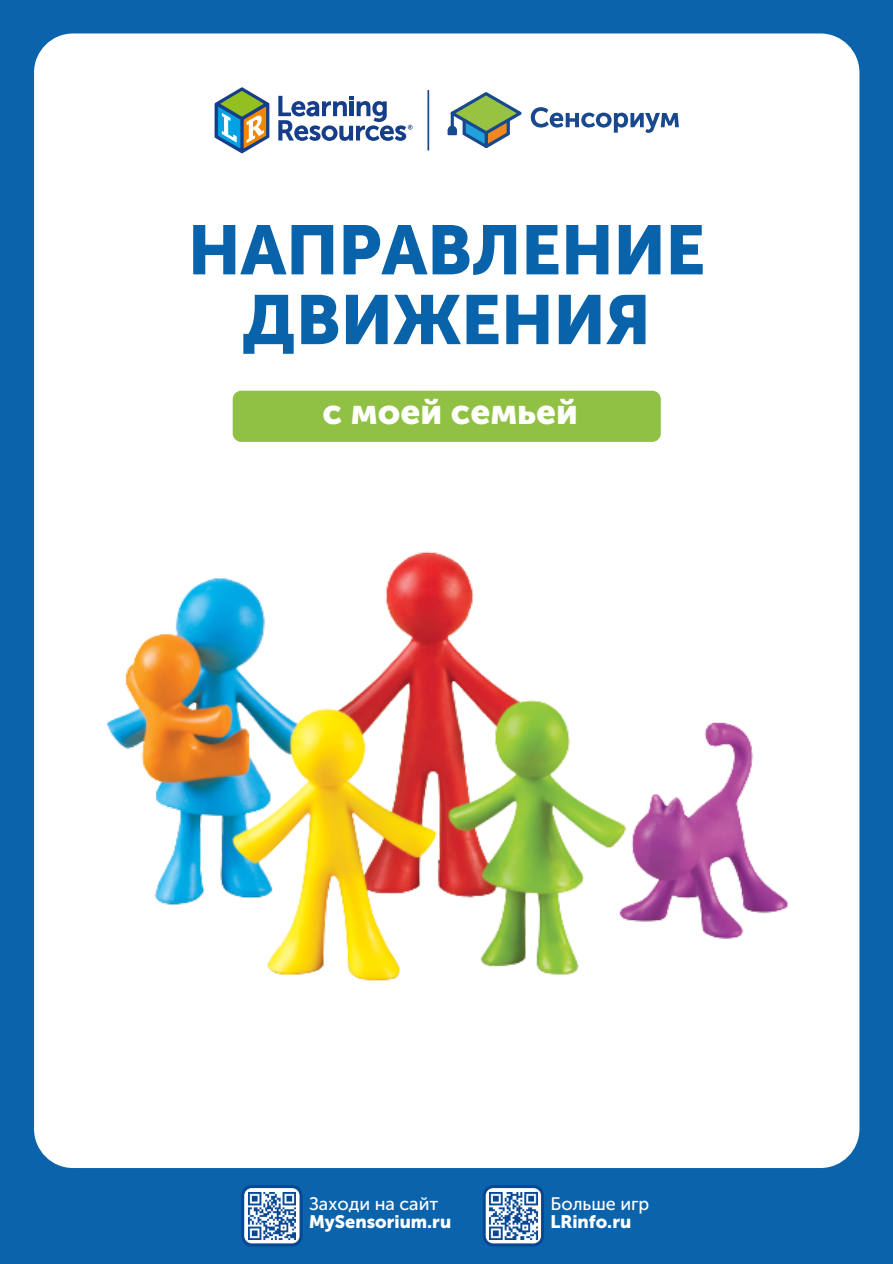
<style>
.page{position:relative;width:893px;height:1264px;background:#fff}
.page>*{position:absolute;margin:0;border:0;box-sizing:border-box;transform-origin:0 0}
.t1{font:69px/69.8px "Museo Sans Cyrl 900";color:#0863ab;text-align:center}
.t2{font:35.25px "Museo Sans Cyrl 900";color:#fff}
.t3{font:18px "Museo Sans Cyrl 900";color:#fff}
.t4{font:18px "Museo Sans Cyrl 500";color:#fff}
</style>
<div class="page">
<div style="left:0;top:0;width:892px;height:1263px;background:#0b63ac"></div>
<div style="left:34px;top:33px;width:825px;height:1134px;background:#fff;border-radius:39px"></div>
<div style="left:233px;top:390px;width:427px;height:52px;background:#90c144;border-radius:9px"></div>
<svg style="left:483px;top:1185px;width:61px;height:61px;background:#799dc5"></svg>
<svg style="left:241px;top:1185px;width:61px;height:61px"></svg>
<img style="left:490px;top:1192px;width:47px;height:47px">
<img style="left:248px;top:1192px;width:48px;height:47px">
<svg style="left:214px;top:87px;width:55px;height:66px"></svg>
<svg style="left:278px;top:96px;width:134px;height:45px"></svg>
<hr style="left:427px;top:90px;width:2px;height:60px;background:#18488e">
<svg style="left:447px;top:92px;width:74px;height:56px"></svg>
<svg style="left:530px;top:107px;width:148px;height:26px"></svg>
<img style="left:107px;top:434px;width:681px;height:547px">
<p class="t1" style="left:188px;top:216px;width:519px">НАПРАВЛЕНИЕ<br>ДВИЖЕНИЯ</p>
<p class="t2" style="left:322px;top:391px;width:257px">с моей семьей</p>
<p class="t4" style="left:309px;top:1192px;width:131px">Заходи на сайт</p>
<h3 class="t4" style="left:550px;top:1192px;width:100px">Больше игр</h3>
<p class="t3" style="left:309px;top:1210px;width:144px">MySensorium.ru</p>
<p class="t3" style="left:550px;top:1210px;width:82px">LRinfo.ru</p>
</div>
